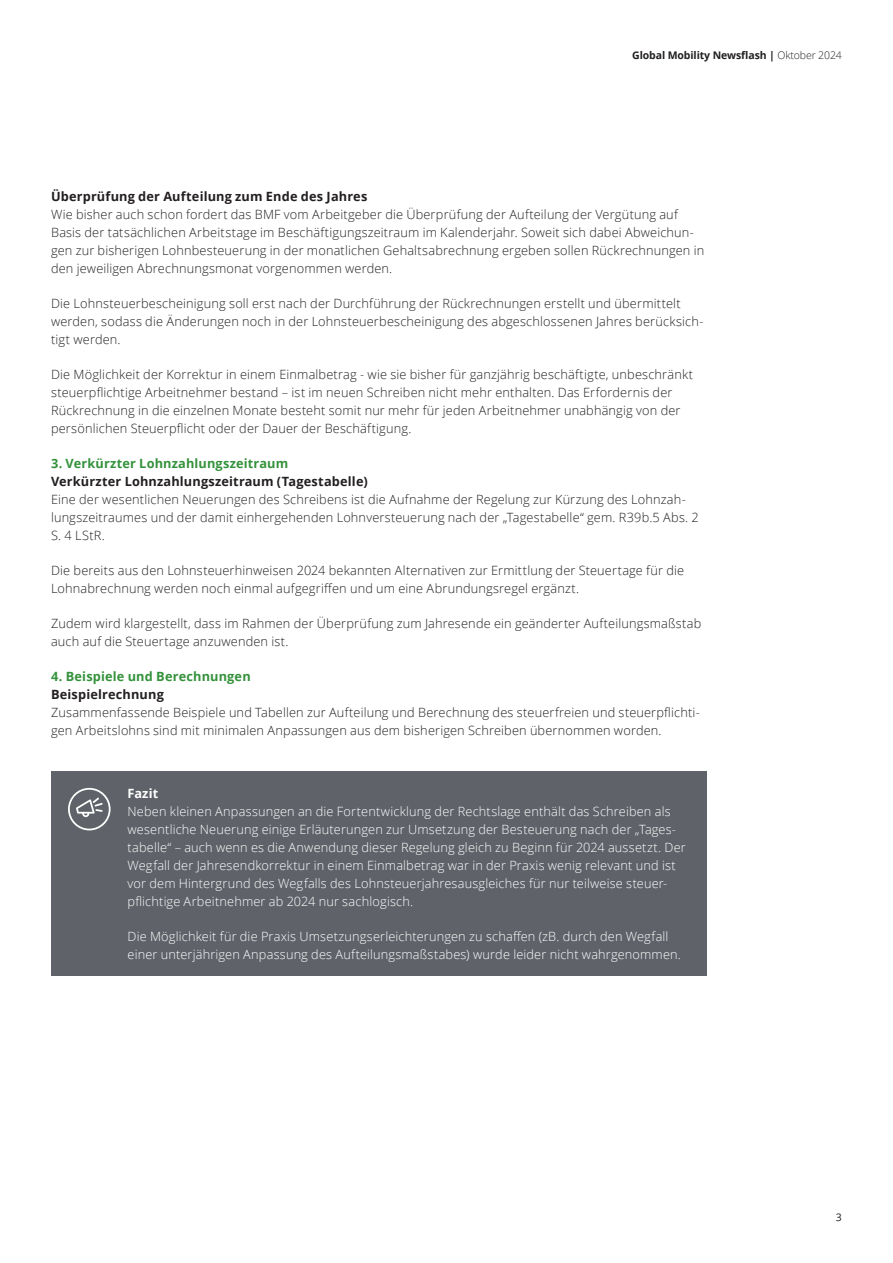
<style>
.page{position:relative;width:893px;height:1263px;background:#fff}
.page>*{position:absolute;margin:0;border:0;box-sizing:border-box;transform-origin:0 0}
.t1{font:300 12.75px/18px "Open Sans";letter-spacing:.01em;color:#231f20}
.t2{font:300 12.75px/18px "Open Sans";letter-spacing:.01em;color:#fff}
.t3{font:700 12.75px "Open Sans";letter-spacing:.01em;color:#231f20}
.t4{font:700 12.75px "Open Sans";letter-spacing:.015em;color:#34923b}
.t5{font:700 12.75px "Open Sans";letter-spacing:.01em;color:#fff}
.t6{font:700 10.5px "Open Sans";letter-spacing:-.01em;color:#231f20}
.t7{font:10.5px "Open Sans";color:#231f20}
.s1{font-weight:300}
</style>
<div class="page">
<div style="left:51px;top:771px;width:656px;height:205px;background:#5f6369"></div>
<svg style="left:68px;top:788px;width:43px;height:42px"></svg>
<p class="t6" style="left:632px;top:48px;width:211px">Global Mobility Newsflash | <span class="s1">Oktober 2024</span></p>
<p class="t3" style="left:51px;top:187px;width:318px">Überprüfung der Aufteilung zum Ende des Jahres</p>
<p class="t1" style="left:51px;top:205px;width:655px">Wie bisher auch schon fordert das BMF vom Arbeitgeber die Überprüfung der Aufteilung der Vergütung auf Basis der tatsächlichen Arbeitstage im Beschäftigungszeitraum im Kalenderjahr. Soweit sich dabei Abweichun&shy;gen zur bisherigen Lohnbesteuerung in der monatlichen Gehaltsabrechnung ergeben sollen Rückrechnungen in den jeweiligen Abrechnungsmonat vorgenommen werden.</p>
<p class="t1" style="left:51px;top:294px;width:654px">Die Lohnsteuerbescheinigung soll erst nach der Durchführung der Rückrechnungen erstellt und übermittelt werden, sodass die Änderungen noch in der Lohnsteuerbescheinigung des abgeschlossenen Jahres berücksich&shy;tigt werden.</p>
<p class="t1" style="left:51px;top:365px;width:644px">Die Möglichkeit der Korrektur in einem Einmalbetrag - wie sie bisher für ganzjährig beschäftigte, unbeschränkt steuerpflichtige Arbeitnehmer bestand – ist im neuen Schreiben nicht mehr enthalten. Das Erfordernis der Rückrechnung in die einzelnen Monate besteht somit nur mehr für jeden Arbeitnehmer unabhängig von der persönlichen Steuerpflicht oder der Dauer der Beschäftigung.</p>
<p class="t4" style="left:51px;top:455px;width:239px">3. Verkürzter Lohnzahlungszeitraum</p>
<p class="t3" style="left:51px;top:473px;width:318px">Verkürzter Lohnzahlungszeitraum (Tagestabelle)</p>
<p class="t1" style="left:51px;top:490px;width:649px">Eine der wesentlichen Neuerungen des Schreibens ist die Aufnahme der Regelung zur Kürzung des Lohnzah&shy;lungszeitraumes und der damit einhergehenden Lohnversteuerung nach der „Tagestabelle“ gem. R39b.5 Abs. 2<br>S. 4 LStR.</p>
<p class="t1" style="left:51px;top:561px;width:635px">Die bereits aus den Lohnsteuerhinweisen 2024 bekannten Alternativen zur Ermittlung der Steuertage für die<br>Lohnabrechnung werden noch einmal aufgegriffen und um eine Abrundungsregel ergänzt.</p>
<p class="t1" style="left:51px;top:614px;width:652px">Zudem wird klargestellt, dass im Rahmen der Überprüfung zum Jahresende ein geänderter Aufteilungsmaßstab auch auf die Steuertage anzuwenden ist.</p>
<p class="t4" style="left:51px;top:668px;width:201px">4. Beispiele und Berechnungen</p>
<p class="t3" style="left:51px;top:686px;width:114px">Beispielrechnung</p>
<p class="t1" style="left:51px;top:703px;width:650px">Zusammenfassende Beispiele und Tabellen zur Aufteilung und Berechnung des steuerfreien und steuerpflichti&shy;gen Arbeitslohns sind mit minimalen Anpassungen aus dem bisherigen Schreiben übernommen worden.</p>
<p class="t5" style="left:128px;top:784px;width:32px">Fazit</p>
<p class="t2" style="left:128px;top:802px;width:560px">Neben kleinen Anpassungen an die Fortentwicklung der Rechtslage enthält das Schreiben als wesentliche Neuerung einige Erläuterungen zur Umsetzung der Besteuerung nach der „Tages&shy;tabelle“ – auch wenn es die Anwendung dieser Regelung gleich zu Beginn für 2024 aussetzt. Der Wegfall der Jahresendkorrektur in einem Einmalbetrag war in der Praxis wenig relevant und ist vor dem Hintergrund des Wegfalls des Lohnsteuerjahresausgleiches für nur teilweise steuer&shy;pflichtige Arbeitnehmer ab 2024 nur sachlogisch.</p>
<p class="t2" style="left:128px;top:927px;width:555px">Die Möglichkeit für die Praxis Umsetzungserleichterungen zu schaffen (zB. durch den Wegfall einer unterjährigen Anpassung des Aufteilungsmaßstabes) wurde leider nicht wahrgenommen.</p>
<p class="t7" style="left:836px;top:1210px;width:8px">3</p>
</div>
